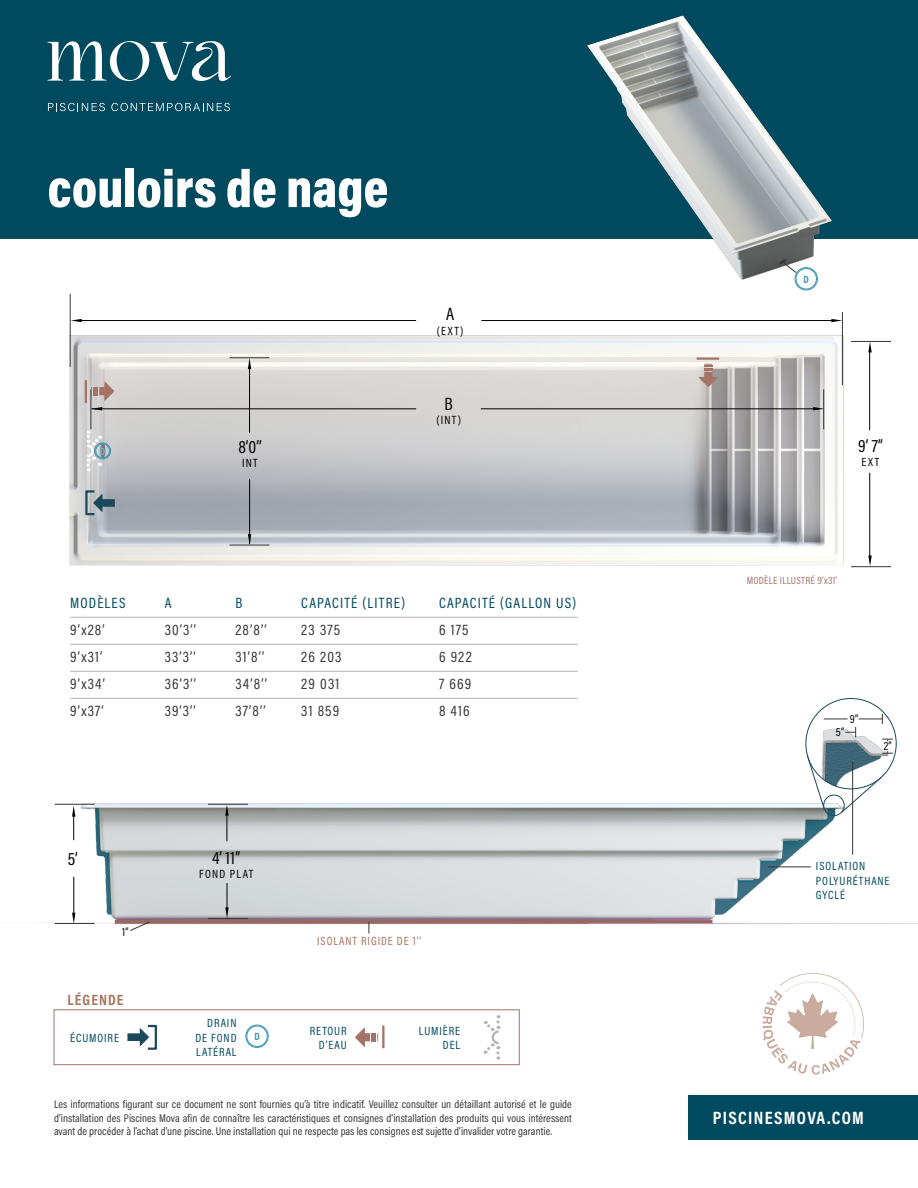
<style>
.page{position:relative;width:918px;height:1188px;background:#fff}
.page>*{position:absolute;margin:0;border:0;box-sizing:border-box;transform-origin:0 0}
.t1{font:900 54px "Acumin Pro Cond";color:#fff}
.t2{font:18px "Acumin Pro Cond";color:#000}
.t3{font:700 18px "Acumin Pro Cond";letter-spacing:.075em;color:#fff}
.t4{font:15px/27px "Acumin Pro Cond";letter-spacing:.075em;color:#353534}
.t5{font:15px "Acumin Pro Cond";letter-spacing:.075em;color:#004a5f}
.t6{font:700 15px "Acumin Pro Cond";letter-spacing:.075em;color:#a7745e}
.t7{font:12px/14.4px "Acumin Pro Cond";letter-spacing:.075em;color:#004a5f;text-align:right}
.t8{font:12px "Acumin Pro Cond";letter-spacing:.1em;color:#000}
.t9{font:12px "Acumin Pro Cond";letter-spacing:.075em;color:#a7745e}
.t10{font:11.25px/13.5px "Acumin Pro Cond";letter-spacing:.005em;color:#000;text-align:justify}
.t11{font:10.5px "Acumin Pro Cond";letter-spacing:.025em;color:#a47266}
.t12{font:700 10.5px "Acumin Pro Cond";color:#3d95b5}
.t13{font:700 10.5px "Acumin Pro Cond";color:#7caec7}
</style>
<div class="page">
<img style="left:806px;top:707px;width:90px;height:82px">
<svg style="left:882px;top:751px;width:11px;height:3px"></svg>
<svg style="left:824px;top:714px;width:69px;height:27px"></svg>
<div style="left:54px;top:1010px;width:465px;height:55px;border:1px solid #a47266"></div>
<img style="left:69px;top:316px;width:822px;height:252px">
<div style="left:147px;top:1025px;width:10px;height:25px;border:2px solid #1b495a"></div>
<svg style="left:127px;top:1028px;width:22px;height:19px"></svg>
<img style="left:54px;top:794px;width:864px;height:140px">
<div style="left:0;top:0;width:918px;height:239px;background:#004a5f"></div>
<svg style="left:72px;top:806px;width:3px;height:34px"></svg>
<svg style="left:225px;top:805px;width:4px;height:36px"></svg>
<hr style="left:74px;top:877px;width:1px;height:40px;background:#000">
<svg style="left:72px;top:913px;width:3px;height:10px"></svg>
<svg style="left:225px;top:883px;width:4px;height:35px"></svg>
<hr style="left:55px;top:804px;width:40px;height:1px;background:#353534">
<hr style="left:208px;top:804px;width:40px;height:1px;background:#353534">
<hr style="left:208px;top:918px;width:40px;height:1px;background:#353534">
<svg style="left:369px;top:922px;width:1px;height:12px"></svg>
<img style="left:587px;top:15px;width:245px;height:272px">
<svg style="left:130px;top:921px;width:20px;height:10px"></svg>
<svg style="left:483px;top:1015px;width:18px;height:44px"></svg>
<hr style="left:382px;top:1026px;width:2px;height:22px;background:#a47266">
<svg style="left:355px;top:1027px;width:23px;height:20px"></svg>
<div style="left:824px;top:795px;width:20px;height:21px;border:1px solid #1b495a;border-radius:50%"></div>
<svg style="left:807px;top:756px;width:18px;height:53px"></svg>
<svg style="left:841px;top:777px;width:41px;height:36px"></svg>
<div style="left:795px;top:267px;width:23px;height:23px;border:1px solid #3d95b5;border-radius:50%"></div>
<div style="left:796px;top:268px;width:21px;height:21px;border:1px solid #3d95b5;border-radius:50%"></div>
<svg style="left:779px;top:259px;width:18px;height:14px"></svg>
<div style="left:246px;top:1025px;width:22px;height:23px;border:1px solid #3d95b5;border-radius:50%"></div>
<div style="left:246px;top:1026px;width:22px;height:21px;border:1px solid #3d95b5;border-radius:50%"></div>
<div style="left:688px;top:1095px;width:230px;height:45px;background:#004a5f"></div>
<svg style="left:48px;top:103px;width:57px;height:8px"></svg>
<svg style="left:111px;top:103px;width:119px;height:8px"></svg>
<svg style="left:48px;top:41px;width:183px;height:40px"></svg>
<hr style="left:55px;top:923px;width:40px;height:1px;background:#353534">
<hr style="left:768px;top:867px;width:43px;height:1px;background:#353534">
<hr style="left:852px;top:761px;width:1px;height:94px;background:#353534">
<hr style="left:697px;top:357px;width:22px;height:3px;background:#a47266">
<svg style="left:698px;top:364px;width:21px;height:23px"></svg>
<div style="left:100px;top:443px;width:5px;height:16px;background:#78797a;border-radius:50%"></div>
<div style="left:95px;top:443px;width:16px;height:16px;border:1px solid #3d95b5;border-radius:50%"></div>
<div style="left:95px;top:443px;width:15px;height:15px;border:1px solid #3d95b5;border-radius:50%"></div>
<div style="left:85px;top:490px;width:11px;height:25px;border:2px solid #1b495a"></div>
<svg style="left:93px;top:493px;width:22px;height:20px"></svg>
<svg style="left:85px;top:431px;width:19px;height:40px"></svg>
<hr style="left:70px;top:617px;width:508px;height:1px;background:#b3b3b3">
<hr style="left:70px;top:644px;width:508px;height:1px;background:#b3b3b3">
<hr style="left:70px;top:671px;width:508px;height:1px;background:#b3b3b3">
<hr style="left:70px;top:698px;width:508px;height:1px;background:#b3b3b3">
<hr style="left:482px;top:320px;width:352px;height:1px;background:#000">
<hr style="left:77px;top:320px;width:339px;height:1px;background:#000">
<svg style="left:831px;top:319px;width:11px;height:3px"></svg>
<svg style="left:71px;top:319px;width:11px;height:3px"></svg>
<hr style="left:869px;top:352px;width:1px;height:78px;background:#000">
<svg style="left:868px;top:342px;width:4px;height:10px"></svg>
<hr style="left:869px;top:473px;width:1px;height:86px;background:#000">
<svg style="left:868px;top:556px;width:4px;height:10px"></svg>
<hr style="left:249px;top:368px;width:1px;height:65px;background:#000">
<svg style="left:248px;top:358px;width:3px;height:11px"></svg>
<hr style="left:249px;top:479px;width:1px;height:65px;background:#000">
<svg style="left:248px;top:534px;width:3px;height:11px"></svg>
<hr style="left:230px;top:545px;width:39px;height:1px;background:#353534">
<hr style="left:230px;top:357px;width:39px;height:1px;background:#353534">
<hr style="left:851px;top:341px;width:40px;height:1px;background:#353534">
<hr style="left:851px;top:566px;width:40px;height:1px;background:#353534">
<svg style="left:92px;top:407px;width:731px;height:3px;background:#908f8d"></svg>
<hr style="left:481px;top:409px;width:334px;height:1px;background:#000">
<hr style="left:92px;top:409px;width:324px;height:1px;background:#000">
<hr style="left:823px;top:389px;width:1px;height:40px;background:#353534">
<hr style="left:91px;top:389px;width:1px;height:40px;background:#353534">
<hr style="left:70px;top:294px;width:1px;height:73px;background:#353534">
<hr style="left:842px;top:312px;width:1px;height:73px;background:#353534">
<hr style="left:85px;top:380px;width:2px;height:23px;background:#a47266">
<svg style="left:91px;top:381px;width:23px;height:20px"></svg>
<svg style="left:762px;top:973px;width:102px;height:102px"></svg>
<h1 class="t1" style="left:48px;top:153px;width:342px">couloirs de nage</h1>
<p class="t13" style="left:100px;top:444px;width:7px">D</p>
<h2 class="t2" style="left:238px;top:435px;width:25px">8’0’’</h2>
<p class="t8" style="left:242px;top:455px;width:17px">INT</p>
<h2 class="t2" style="left:446px;top:303px;width:10px">A</h2>
<p class="t8" style="left:437px;top:323px;width:28px">(EXT)</p>
<h2 class="t2" style="left:445px;top:392px;width:10px">B</h2>
<p class="t8" style="left:436px;top:412px;width:26px">(INT)</p>
<h3 class="t5" style="left:70px;top:593px;width:57px">MODÈLES</h3>
<h3 class="t4" style="left:70px;top:616px;width:36px">9’x28’<br>9’x31’<br>9’x34’<br>9’x37’</h3>
<h3 class="t5" style="left:165px;top:593px;width:8px">A</h3>
<h3 class="t4" style="left:165px;top:616px;width:33px;text-align:justify">30’3’’ 33’3’’ 36’3’’ 39’3’’</h3>
<h3 class="t5" style="left:235px;top:593px;width:9px">B</h3>
<h3 class="t4" style="left:235px;top:616px;width:33px">28’8’’<br>31’8’’<br>34’8’’<br>37’8’’</h3>
<h3 class="t5" style="left:301px;top:593px;width:105px">CAPACITÉ (LITRE)</h3>
<h3 class="t4" style="left:301px;top:616px;width:42px">23 375<br>26 203<br>29 031<br>31 859</h3>
<h3 class="t5" style="left:439px;top:593px;width:139px">CAPACITÉ (GALLON US)</h3>
<h3 class="t4" style="left:439px;top:616px;width:34px">6 175<br>6 922<br>7 669<br>8 416</h3>
<h2 class="t2" style="left:68px;top:847px;width:12px">5’</h2>
<h2 class="t2" style="left:212px;top:846px;width:30px">4’ 11”</h2>
<p class="t8" style="left:199px;top:866px;width:56px">FOND PLAT</p>
<p class="t8" style="left:122px;top:924px;width:8px">1”</p>
<h3 class="t6" style="left:68px;top:990px;width:58px">LÉGENDE</h3>
<p class="t9" style="left:317px;top:933px;width:105px">ISOLANT RIGIDE DE 1’’</p>
<p class="t7" style="left:70px;top:1030px;width:50px">ÉCUMOIRE</p>
<p class="t7" style="left:195px;top:1016px;width:43px;text-align:justify;text-indent:12px">DRAIN DE FOND LATÉRAL</p>
<p class="t7" style="left:310px;top:1023px;width:38px">RETOUR<br>D’EAU</p>
<p class="t7" style="left:419px;top:1023px;width:43px">LUMIÈRE<br>DEL</p>
<p class="t12" style="left:254px;top:1030px;width:7px">D</p>
<p class="t12" style="left:804px;top:272px;width:7px">D</p>
<h2 class="t2" style="left:858px;top:434px;width:26px">9’ 7”</h2>
<p class="t8" style="left:862px;top:454px;width:19px">EXT</p>
<p class="t11" style="left:747px;top:574px;width:92px">MODÈLE ILLUSTRÉ 9’x31’</p>
<p class="t8" style="left:850px;top:711px;width:10px">9”</p>
<p class="t8" style="left:836px;top:724px;width:10px">5”</p>
<p class="t8" style="left:884px;top:738px;width:10px">2”</p>
<p class="t7" style="left:816px;top:859px;width:75px;text-align:left">ISOLATION<br>POLYURÉTHANE<br>GYCLÉ</p>
<p class="t10" style="left:54px;top:1097px;width:519px">Les informations figurant sur ce document ne sont fournies qu’à titre indicatif. Veuillez consulter un détaillant autorisé et le guide d’installation des Piscines Mova afin de connaître les caractéristiques et consignes d’installation des produits qui vous intéressent avant de procéder à l’achat d’une piscine. Une installation qui ne respecte pas les consignes est sujette d’invalider votre garantie.</p>
<h2 class="t3" style="left:713px;top:1106px;width:153px">PISCINESMOVA.COM</h2>
</div>
